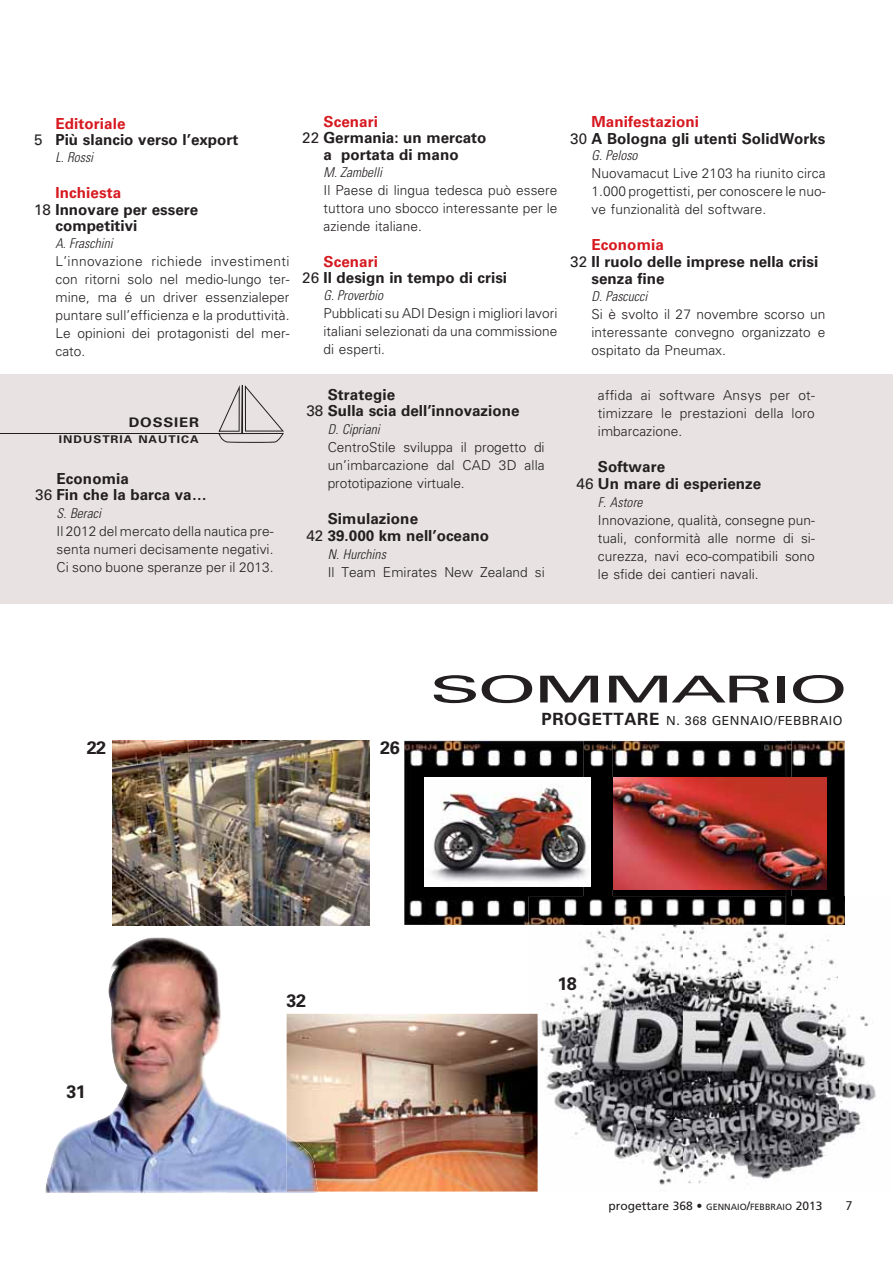
<style>
.page{position:relative;width:893px;height:1264px;background:#fff}
.page>*{position:absolute;margin:0;border:0;box-sizing:border-box;transform-origin:0 0}
.t1{font:37.05px "Univers LT";letter-spacing:-.045em;color:#231f20;scale:2.06 1}
.t2{font:700 18px "Univers LT";letter-spacing:-.025em;color:#231f20}
.t3{font:700 15.15px/16.6px "Univers LT";color:#231f20}
.t4{font:700 15.15px "Univers LT";letter-spacing:.005em;color:#d71920}
.t5{font:300 13.65px/18px "Univers LT";letter-spacing:.005em;color:#231f20;text-align:justify}
.t6{font:italic 300 condensed 13.5px "Univers LT";color:#231f20}
.t7{font:condensed 13.5px "Myriad";color:#231f20;scale:1.27 1}
.t8{font:700 13.2px "Univers LT";letter-spacing:.055em;color:#231f20;scale:1.13 1}
.t9{font:12.45px "Univers LT";letter-spacing:.035em;color:#231f20}
.t10{font:12px "Frutiger LT";color:#231f20}
.t11{font:700 10.65px "Univers LT";letter-spacing:.08em;color:#231f20;scale:1.13 1}
.s1{color:#d71920}
.s2{font-weight:400}
.s3{font-weight:700;font-size:16.95px}
.s4{font-size:9px}
</style>
<div class="page">
<img style="left:528px;top:925px;width:310px;height:267px">
<img style="left:838px;top:897px;width:38px;height:241px">
<div style="left:0;top:374px;width:892px;height:230px;background:#e8e3e2"></div>
<svg style="left:218px;top:385px;width:66px;height:58px"></svg>
<hr style="left:0;top:433px;width:219px;height:1px;background:#231f20">
<img style="left:113px;top:740px;width:256px;height:185px">
<img style="left:612px;top:741px;width:232px;height:156px">
<img style="left:612px;top:897px;width:232px;height:28px">
<img style="left:786px;top:741px;width:5px;height:183px">
<img style="left:612px;top:777px;width:214px;height:112px">
<img style="left:404px;top:741px;width:208px;height:184px">
<img style="left:583px;top:897px;width:29px;height:28px">
<img style="left:425px;top:777px;width:165px;height:109px">
<img style="left:286px;top:1014px;width:251px;height:177px">
<img style="left:90px;top:937px;width:137px;height:256px">
<img style="left:45px;top:1123px;width:45px;height:70px">
<img style="left:227px;top:1105px;width:92px;height:88px">
<img style="left:286px;top:1134px;width:32px;height:57px">
<p class="t3" style="left:34px;top:116px;width:205px;text-indent:21px"><span class="s1">Editoriale<br></span><span class="s2">5</span> Più slancio verso l’export</p>
<p class="t6" style="left:55px;top:151px;width:39px">L. Rossi</p>
<p class="t4" style="left:55px;top:185px;width:67px">Inchiesta</p>
<p class="t3" style="left:34px;top:202px;width:165px"><span class="s2">18</span> Innovare per essere</p>
<p class="t3" style="left:55px;top:218px;width:83px">competitivi</p>
<p class="t6" style="left:55px;top:237px;width:59px">A. Fraschini</p>
<p class="t5" style="left:55px;top:253px;width:235px">L’innovazione richiede investimenti con ritorni solo nel medio-lungo ter&shy;mine, ma é un driver essenzialeper puntare sull’efficienza e la produttività.<br>Le opinioni dei protagonisti del mer&shy;cato.</p>
<p class="t8" style="left:129px;top:416px;width:64px">DOSSIER</p>
<p class="t11" style="left:59px;top:434px;width:125px">INDUSTRIA NAUTICA</p>
<p class="t3" style="left:35px;top:471px;width:173px;text-indent:21px">Economia<br><span class="s2">36</span> Fin che la barca va…</p>
<p class="t6" style="left:57px;top:507px;width:46px">S. Beraci</p>
<p class="t5" style="left:57px;top:523px;width:218px">Il 2012 del mercato della nautica pre&shy;senta numeri decisamente negativi.<br>Ci sono buone speranze per il 2013.</p>
<p class="t4" style="left:323px;top:114px;width:56px">Scenari</p>
<p class="t3" style="left:302px;top:130px;width:186px"><span class="s2">22</span> Germania: un mercato</p>
<p class="t3" style="left:323px;top:147px;width:137px">a portata di mano</p>
<p class="t6" style="left:323px;top:165px;width:60px">M. Zambelli</p>
<p class="t5" style="left:323px;top:182px;width:235px">Il Paese di lingua tedesca può essere tuttora uno sbocco interessante per le aziende italiane.</p>
<p class="t3" style="left:302px;top:254px;width:206px;text-indent:21px"><span class="s1">Scenari<br></span><span class="s2">26</span> Il design in tempo di crisi</p>
<p class="t6" style="left:323px;top:289px;width:61px">G. Proverbio</p>
<p class="t5" style="left:323px;top:305px;width:235px">Pubblicati su ADI Design i migliori lavori italiani selezionati da una commissione di esperti.</p>
<p class="t3" style="left:306px;top:387px;width:214px;text-indent:21px">Strategie<br><span class="s2">38</span> Sulla scia dell’innovazione</p>
<p class="t6" style="left:328px;top:423px;width:54px">D. Cipriani</p>
<p class="t5" style="left:328px;top:439px;width:218px">CentroStile sviluppa il progetto di un’imbarcazione dal CAD 3D alla prototipazione virtuale.</p>
<p class="t3" style="left:306px;top:512px;width:184px;text-indent:21px">Simulazione<br><span class="s2">42</span> 39.000 km nell’oceano</p>
<p class="t6" style="left:328px;top:548px;width:60px">N. Hurchins</p>
<p class="t5" style="left:328px;top:564px;width:218px">Il Team Emirates New Zealand si</p>
<p class="t3" style="left:570px;top:114px;width:257px;text-indent:21px"><span class="s1">Manifestazioni<br></span><span class="s2">30</span> A Bologna gli utenti SolidWorks</p>
<p class="t6" style="left:591px;top:149px;width:48px">G. Peloso</p>
<p class="t5" style="left:591px;top:165px;width:235px">Nuovamacut Live 2103 ha riunito circa 1.000 progettisti, per conoscere le nuo&shy;ve funzionalità del software.</p>
<p class="t4" style="left:591px;top:238px;width:74px">Economia</p>
<p class="t3" style="left:570px;top:254px;width:249px"><span class="s2">32</span> Il ruolo delle imprese nella crisi</p>
<p class="t3" style="left:591px;top:271px;width:75px">senza fine</p>
<p class="t6" style="left:591px;top:289px;width:57px">D. Pascucci</p>
<p class="t5" style="left:591px;top:305px;width:235px">Si è svolto il 27 novembre scorso un interessante convegno organizzato e ospitato da Pneumax.</p>
<p class="t5" style="left:598px;top:387px;width:218px">affida ai software Ansys per ot&shy;timizzare le prestazioni della loro imbarcazione.</p>
<p class="t3" style="left:576px;top:459px;width:186px;text-indent:21px">Software<br><span class="s2">46</span> Un mare di esperienze</p>
<p class="t6" style="left:598px;top:496px;width:46px">F. Astore</p>
<p class="t5" style="left:598px;top:512px;width:218px">Innovazione, qualità, consegne pun&shy;tuali, conformità alle norme di si&shy;curezza, navi eco-compatibili sono le sfide dei cantieri navali.</p>
<h1 class="t1" style="left:429px;top:676px;width:205px">SOMMARIO</h1>
<p class="t9" style="left:541px;top:716px;width:302px"><span class="s3">PROGETTARE</span> N. 368 GENNAIO/FEBBRAIO</p>
<h2 class="t2" style="left:87px;top:739px;width:21px">22</h2>
<h2 class="t2" style="left:380px;top:739px;width:21px">26</h2>
<h2 class="t2" style="left:66px;top:1083px;width:21px">31</h2>
<h2 class="t2" style="left:286px;top:992px;width:21px">32</h2>
<h2 class="t2" style="left:557px;top:975px;width:21px">18</h2>
<p class="t10" style="left:608px;top:1199px;width:215px">progettare 368 • <span class="s4">GENNAIO</span>/<span class="s4">FEBBRAIO</span> 2013</p>
<p class="t7" style="left:845px;top:1199px;width:7px">7</p>
</div>
